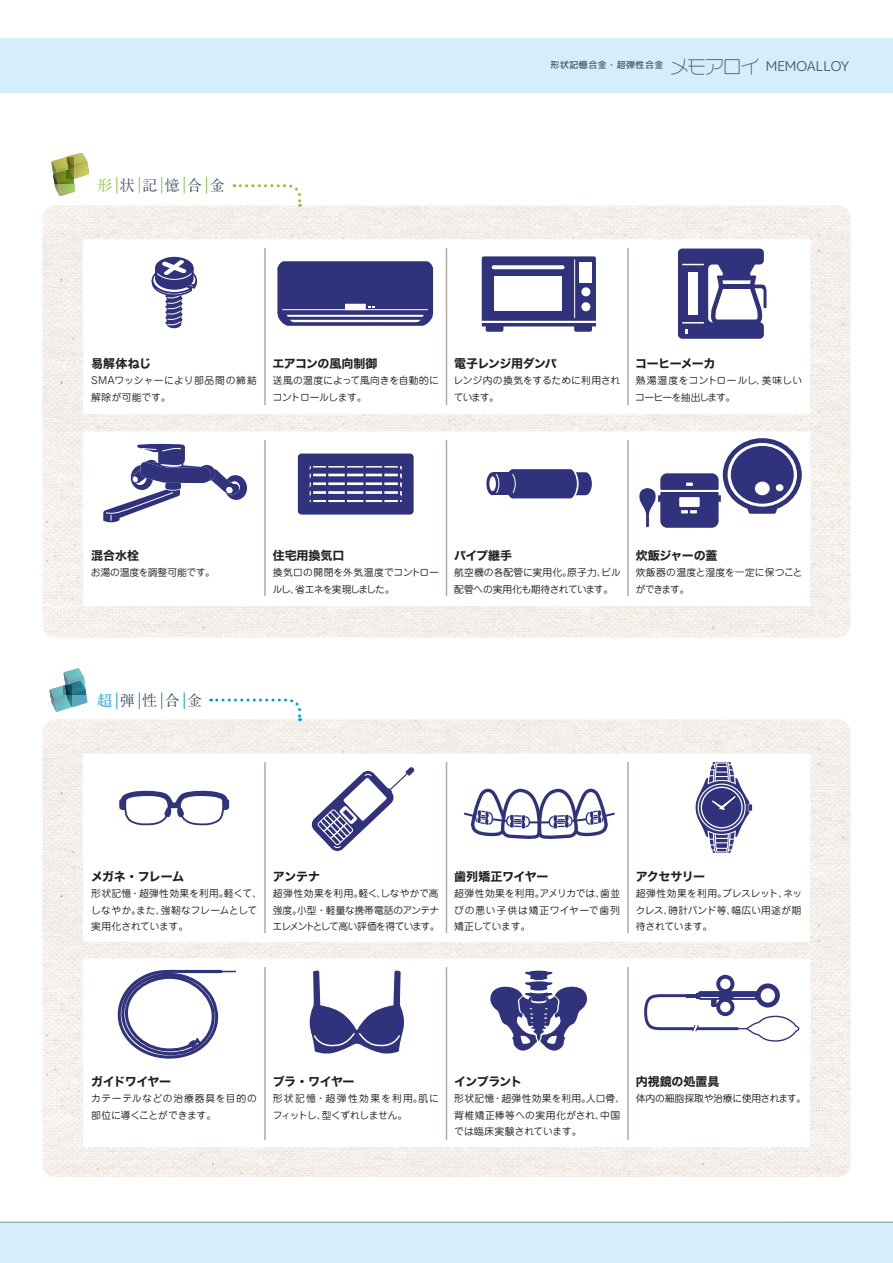
<style>
.page{position:relative;width:893px;height:1263px;background:#fff}
.page>*{position:absolute;margin:0;border:0;box-sizing:border-box;transform-origin:0 0}
.t1{font:300 19.5px "Logo G Std";letter-spacing:-.095em;color:#485868}
.t2{font:700 15px "A1 Mincho Std";letter-spacing:.5em;color:#485868}
.t3{font:700 15px "A1 Mincho Std";color:#8bc63e}
.t4{font:700 15px "A1 Mincho Std";color:#069edb}
.t5{font:13.5px "rounded mplus 1 p regular";letter-spacing:-.02em;color:#485868}
.t6{font:12px "Hira Kaku Std W7";letter-spacing:-.03em;color:#231f20}
.t7{font:12px "Hira Kaku Std W7";letter-spacing:-.05em;color:#231f20}
.t8{font:12px "Hira Kaku Std W7";color:#231f20}
.t9{font:9.75px/16.5px "Jun 201 Pro";color:#231f20}
.t10{font:9.75px/16.5px "Jun 201 Pro";letter-spacing:.03em;color:#231f20}
.t11{font:9.75px/16.5px "Jun 201 Pro";letter-spacing:.055em;color:#231f20}
.t12{font:9.75px/16.5px "Jun 201 Pro";letter-spacing:.045em;color:#231f20}
.t13{font:9.75px/16.5px "Jun 201 Pro";letter-spacing:-.03em;color:#231f20}
.t14{font:9.75px/16.5px "Jun 201 Pro";letter-spacing:.02em;color:#231f20}
.t15{font:9.75px/16.5px "Jun 201 Pro";letter-spacing:.13em;color:#231f20}
.t16{font:9.75px/16.5px "Jun 201 Pro";letter-spacing:-.085em;color:#231f20}
.t17{font:9.75px/16.5px "Jun 201 Pro";letter-spacing:-.035em;color:#231f20}
.t18{font:9.75px "Jun 201 Pro";letter-spacing:.05em;color:#231f20}
.t19{font:9px "rounded mplus 1 p medium";letter-spacing:.05em;color:#485868}
</style>
<div class="page">
<div style="left:0;top:1222px;width:893px;height:41px;background:#d4effb"></div>
<div style="left:0;top:38px;width:893px;height:54px;background:#d4effb"></div>
<img style="left:42px;top:205px;width:808px;height:433px">
<img style="left:139px;top:719px;width:711px;height:25px">
<img style="left:42px;top:624px;width:97px;height:119px">
<img style="left:42px;top:619px;width:80px;height:4px">
<img style="left:42px;top:623px;width:95px;height:113px">
<svg style="left:50px;top:668px;width:37px;height:44px"></svg>
<img style="left:42px;top:205px;width:106px;height:86px">
<img style="left:127px;top:176px;width:14px;height:44px">
<img style="left:42px;top:232px;width:71px;height:5px">
<img style="left:42px;top:205px;width:85px;height:27px">
<img style="left:42px;top:176px;width:83px;height:49px">
<svg style="left:51px;top:153px;width:38px;height:43px"></svg>
<svg style="left:117px;top:177px;width:1px;height:16px"></svg>
<svg style="left:234px;top:184px;width:69px;height:23px"></svg>
<svg style="left:211px;top:698px;width:92px;height:23px"></svg>
<svg style="left:139px;top:177px;width:1px;height:16px"></svg>
<svg style="left:161px;top:177px;width:1px;height:16px"></svg>
<svg style="left:184px;top:177px;width:1px;height:16px"></svg>
<svg style="left:206px;top:177px;width:1px;height:16px"></svg>
<svg style="left:117px;top:692px;width:1px;height:17px"></svg>
<svg style="left:139px;top:692px;width:1px;height:17px"></svg>
<svg style="left:161px;top:692px;width:1px;height:17px"></svg>
<svg style="left:184px;top:692px;width:1px;height:17px"></svg>
<div style="left:83px;top:240px;width:726px;height:105px;background:#fff"></div>
<div style="left:83px;top:432px;width:726px;height:105px;background:#fff"></div>
<div style="left:83px;top:345px;width:182px;height:69px;background:#fff"></div>
<div style="left:265px;top:345px;width:181px;height:69px;background:#fff"></div>
<div style="left:446px;top:345px;width:182px;height:69px;background:#fff"></div>
<div style="left:628px;top:345px;width:181px;height:69px;background:#fff"></div>
<div style="left:83px;top:537px;width:182px;height:69px;background:#fff"></div>
<div style="left:265px;top:537px;width:181px;height:69px;background:#fff"></div>
<div style="left:446px;top:537px;width:182px;height:69px;background:#fff"></div>
<div style="left:628px;top:537px;width:181px;height:69px;background:#fff"></div>
<hr style="left:264px;top:248px;width:2px;height:157px;background:#b0a8a6">
<hr style="left:446px;top:248px;width:1px;height:157px;background:#b0a8a6">
<hr style="left:627px;top:248px;width:2px;height:157px;background:#b0a8a6">
<hr style="left:264px;top:440px;width:2px;height:156px;background:#b0a8a6">
<hr style="left:446px;top:440px;width:1px;height:156px;background:#b0a8a6">
<hr style="left:627px;top:440px;width:2px;height:156px;background:#b0a8a6">
<svg style="left:678px;top:249px;width:89px;height:90px"></svg>
<hr style="left:720px;top:284px;width:32px;height:4px;background:#30327b">
<svg style="left:482px;top:256px;width:114px;height:76px;background:#47498a"></svg>
<hr style="left:482px;top:321px;width:114px;height:2px;background:#fff">
<div style="left:581px;top:302px;width:9px;height:9px;background:#fff;border-radius:50%"></div>
<div style="left:581px;top:287px;width:9px;height:9px;background:#fff;border-radius:50%"></div>
<div style="left:580px;top:262px;width:12px;height:21px;background:#fff"></div>
<div style="left:494px;top:276px;width:68px;height:35px;background:#fff"></div>
<svg style="left:492px;top:265px;width:73px;height:4px"></svg>
<svg style="left:103px;top:444px;width:144px;height:78px"></svg>
<div style="left:155px;top:257px;width:39px;height:22px;background:#30327b;border-radius:50%"></div>
<svg style="left:151px;top:260px;width:46px;height:68px"></svg>
<div style="left:279px;top:269px;width:153px;height:44px;background:#30327b"></div>
<div style="left:277px;top:267px;width:156px;height:47px;border:3px solid #30327b"></div>
<svg style="left:277px;top:261px;width:157px;height:11px"></svg>
<div style="left:345px;top:304px;width:21px;height:6px;border:1px solid #fff"></div>
<svg style="left:277px;top:306px;width:157px;height:20px"></svg>
<div style="left:493px;top:472px;width:79px;height:23px;background:#30327b"></div>
<svg style="left:486px;top:472px;width:13px;height:23px"></svg>
<div style="left:506px;top:469px;width:13px;height:29px;background:#30327b;border-radius:50%"></div>
<svg style="left:495px;top:473px;width:5px;height:21px"></svg>
<svg style="left:511px;top:469px;width:81px;height:29px"></svg>
<div style="left:489px;top:476px;width:7px;height:15px;background:#fff;border-radius:50%"></div>
<svg style="left:747px;top:508px;width:31px;height:6px"></svg>
<div style="left:723px;top:438px;width:79px;height:73px;border:10px solid #30327b;border-radius:50%"></div>
<svg style="left:728px;top:443px;width:69px;height:64px"></svg>
<div style="left:731px;top:446px;width:63px;height:58px;background:#30327b;border-radius:50%"></div>
<div style="left:755px;top:482px;width:15px;height:13px;background:#fff;border-radius:50%"></div>
<div style="left:776px;top:484px;width:7px;height:7px;background:#fff;border-radius:50%"></div>
<svg style="left:639px;top:473px;width:82px;height:55px"></svg>
<svg style="left:297px;top:453px;width:117px;height:62px;background:#525390"></svg>
<hr style="left:311px;top:464px;width:2px;height:40px;background:#30327b">
<hr style="left:398px;top:464px;width:2px;height:40px;background:#30327b">
<hr style="left:382px;top:464px;width:2px;height:40px;background:#30327b">
<hr style="left:363px;top:464px;width:3px;height:40px;background:#30327b">
<hr style="left:345px;top:464px;width:2px;height:40px;background:#30327b">
<hr style="left:326px;top:464px;width:2px;height:40px;background:#30327b">
<img style="left:0;top:744px;width:893px;height:479px">
<h2 class="t3" style="left:97px;top:173px;width:16px">形</h2>
<h2 class="t2" style="left:120px;top:173px;width:106px">状記憶合金</h2>
<p class="t19" style="left:551px;top:59px;width:114px">形状記憶合金・超弾性合金</p>
<h1 class="t1" style="left:670px;top:54px;width:91px">メモアロイ</h1>
<h3 class="t5" style="left:766px;top:56px;width:85px">MEMOALLOY</h3>
<p class="t6" style="left:91px;top:354px;width:62px">易解体ねじ</p>
<p class="t10" style="left:91px;top:371px;width:167px">SMAワッシャーにより部品間の締結解除が可能です。</p>
<p class="t6" style="left:273px;top:354px;width:106px">エアコンの風向制御</p>
<p class="t9" style="left:273px;top:371px;width:168px">送風の温度によって風向きを自動的にコントロールします。</p>
<p class="t7" style="left:454px;top:354px;width:104px">電子レンジ用ダンパ</p>
<p class="t9" style="left:454px;top:371px;width:168px">レンジ内の換気をするために利用されています。</p>
<p class="t7" style="left:635px;top:354px;width:82px">コーヒーメーカ</p>
<p class="t9" style="left:762px;top:371px;width:42px">美味しい</p>
<p class="t13" style="left:635px;top:371px;width:132px">熱湯温度をコントロールし、コーヒーを抽出します。</p>
<p class="t6" style="left:91px;top:546px;width:49px">混合水栓</p>
<p class="t9" style="left:91px;top:563px;width:125px">お湯の温度を調整可能です。</p>
<h2 class="t4" style="left:97px;top:688px;width:16px">超</h2>
<h2 class="t2" style="left:120px;top:688px;width:84px">弾性合金</h2>
<p class="t6" style="left:273px;top:546px;width:73px">住宅用換気口</p>
<p class="t9" style="left:273px;top:563px;width:168px">換気口の開閉を外気温度でコントロールし省エネを実現しました。</p>
<p class="t9" style="left:290px;top:580px;width:11px">、</p>
<p class="t6" style="left:454px;top:546px;width:59px">パイプ継手</p>
<p class="t9" style="left:454px;top:563px;width:160px">航空機の各配管に実用化。<br>配管への実用化も期待されています。</p>
<p class="t9" style="left:601px;top:563px;width:21px">ビル</p>
<p class="t9" style="left:567px;top:563px;width:41px">原子力、</p>
<p class="t6" style="left:636px;top:546px;width:83px">炊飯ジャーの蓋</p>
<p class="t9" style="left:635px;top:563px;width:169px">炊飯器の温度と湿度を一定に保つことができます。</p>
<p class="t6" style="left:91px;top:867px;width:94px">メガネ・フレーム</p>
<p class="t6" style="left:273px;top:867px;width:49px">アンテナ</p>
<p class="t6" style="left:454px;top:867px;width:96px">歯列矯正ワイヤー</p>
<p class="t6" style="left:636px;top:867px;width:71px">アクセサリー</p>
<p class="t14" style="left:161px;top:884px;width:98px;text-indent:-70px">形状記憶・超弾性効果を利用。<br>強靭なフレームとして</p>
<p class="t9" style="left:224px;top:884px;width:40px">軽くて、</p>
<p class="t9" style="left:91px;top:901px;width:98px">しなやか。<br>実用化されています。</p>
<p class="t9" style="left:136px;top:901px;width:31px">また、</p>
<p class="t9" style="left:297px;top:884px;width:144px;text-indent:-24px">超弾性効果を利用。<br>小型・軽量な携帯電話のアンテナ</p>
<p class="t9" style="left:359px;top:884px;width:82px">軽くしなやかで高</p>
<p class="t9" style="left:376px;top:884px;width:11px">、</p>
<p class="t16" style="left:273px;top:901px;width:169px">強度。<br>エレメントとして高い評価を得ています。</p>
<p class="t11" style="left:454px;top:884px;width:167px">超弾性効果を利用。<br>びの悪い子供は矯正ワイヤーで歯列矯正しています。</p>
<p class="t9" style="left:600px;top:884px;width:21px">歯並</p>
<p class="t9" style="left:540px;top:884px;width:67px">アメリカでは、</p>
<p class="t9" style="left:722px;top:884px;width:68px">ブレスレット、</p>
<p class="t18" style="left:636px;top:886px;width:93px">超弾性効果を利用。</p>
<p class="t9" style="left:783px;top:884px;width:20px">ネッ</p>
<p class="t10" style="left:731px;top:901px;width:72px">幅広い用途が期</p>
<p class="t9" style="left:668px;top:901px;width:69px">時計バンド等、</p>
<p class="t17" style="left:636px;top:901px;width:78px">クレス、<br>待されています。</p>
<p class="t7" style="left:91px;top:1072px;width:82px">ガイドワイヤー</p>
<p class="t12" style="left:91px;top:1089px;width:167px">カテーテルなどの治療器具を目的の部位に導くことができます。</p>
<p class="t6" style="left:273px;top:1072px;width:83px">ブラ・ワイヤー</p>
<p class="t6" style="left:454px;top:1072px;width:69px">インプラント</p>
<p class="t15" style="left:322px;top:1089px;width:102px;text-indent:-49px">形状記憶・超弾性効果を利用。型くずれしません。</p>
<p class="t9" style="left:418px;top:1089px;width:22px">肌に</p>
<p class="t9" style="left:273px;top:1105px;width:55px">フィットし、</p>
<p class="t10" style="left:454px;top:1089px;width:138px">形状記憶・超弾性効果を利用。</p>
<p class="t9" style="left:586px;top:1089px;width:40px">人口骨、</p>
<p class="t10" style="left:454px;top:1105px;width:152px">背椎矯正棒等への実用化がされ、では臨床実験されています。</p>
<p class="t9" style="left:600px;top:1105px;width:21px">中国</p>
<p class="t8" style="left:636px;top:1072px;width:85px">内視鏡の処置具</p>
<p class="t9" style="left:636px;top:1089px;width:172px">体内の細胞採取や治療に使用されます。</p>
</div>
